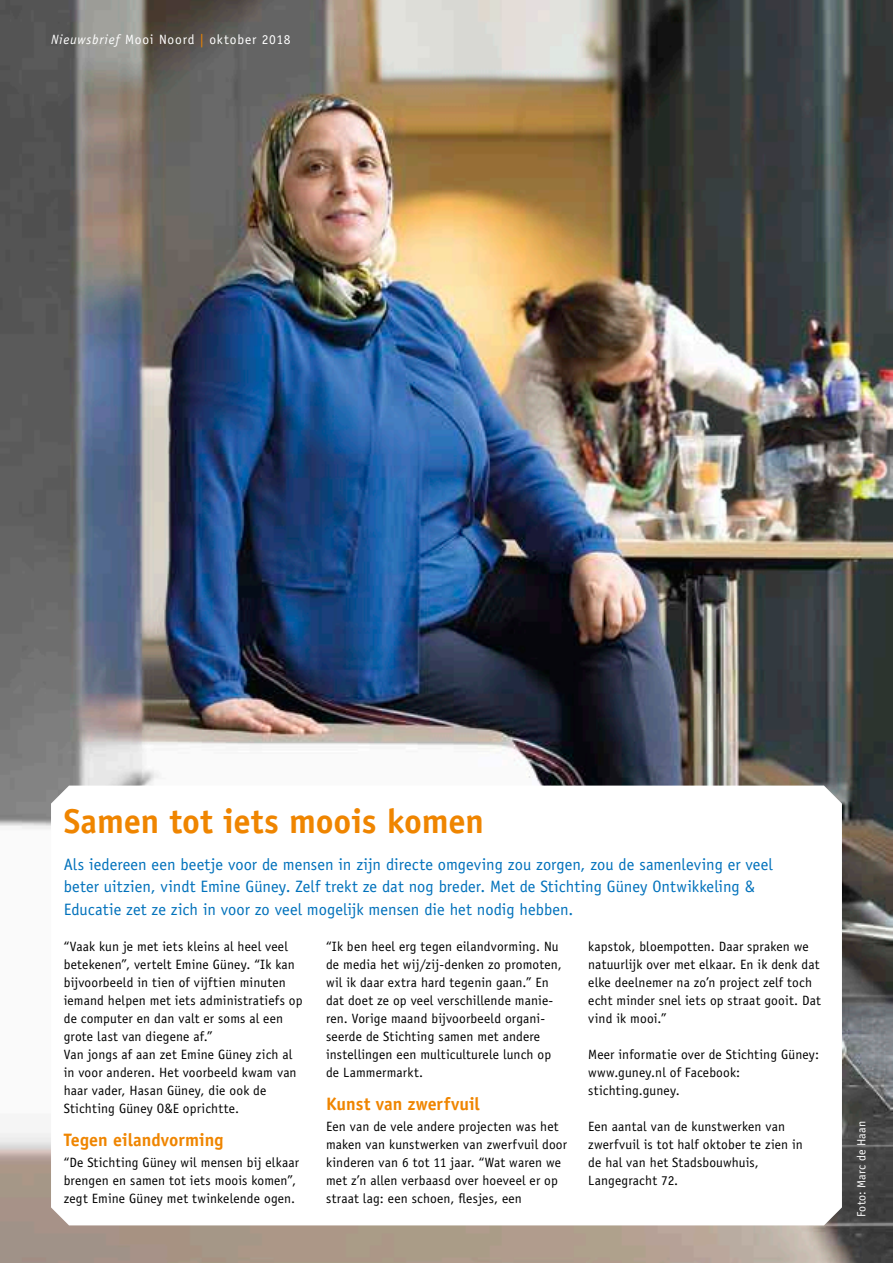
<style>
.page{position:relative;width:893px;height:1263px;background:#fff}
.page>*{position:absolute;margin:0;border:0;box-sizing:border-box;transform-origin:0 0}
.t1{font:700 34.5px "Officina Sans LT";letter-spacing:-.005em;color:#ef8500}
.t2{font:700 18px "Officina Sans LT";color:#ef8500}
.t3{font:16.5px/22.5px "Officina Sans LT";color:#0071bb}
.t4{font:13.5px/18px "Officina Sans LT";letter-spacing:.01em;color:#000}
.t5{font:13.5px "Officina Sans LT";letter-spacing:.06em;color:#fff}
.t6{font:12px "Officina Sans Std";letter-spacing:.01em;color:#fff}
.s1{font-style:italic}
.s2{color:#ef8500}
</style>
<div class="page">
<img style="left:0;top:0;width:893px;height:1263px">
<svg style="left:51px;top:785px;width:791px;height:440px"></svg>
<p class="t5" style="left:51px;top:32px;width:241px"><span class="s1">Nieuwsbrief</span> Mooi Noord <span class="s2">|</span> oktober 2018</p>
<h1 class="t1" style="left:64px;top:800px;width:422px">Samen tot iets moois komen</h1>
<p class="t3" style="left:64px;top:853px;width:711px">Als iedereen een beetje voor de mensen in zijn directe omgeving zou zorgen, zou de samenleving er veel beter uitzien, vindt Emine Güney. Zelf trekt ze dat nog breder. Met de Stichting Güney Ontwikkeling &amp;<br>Educatie zet ze zich in voor zo veel mogelijk mensen die het nodig hebben.</p>
<p class="t4" style="left:326px;top:937px;width:237px">“Ik ben heel erg tegen eilandvorming. Nu de media het wij/zij-denken zo promoten, wil ik daar extra hard tegenin gaan.” En dat doet ze op veel verschillende manie&shy;ren. Vorige maand bijvoorbeeld organi&shy;seerde de Stichting samen met andere instellingen een multiculturele lunch op de Lammermarkt.</p>
<h2 class="t2" style="left:326px;top:1093px;width:155px">Kunst van zwerfvuil</h2>
<p class="t4" style="left:326px;top:1117px;width:242px">Een van de vele andere projecten was het maken van kunstwerken van zwerfvuil door kinderen van 6 tot 11 jaar. “Wat waren we met z’n allen verbaasd over hoeveel er op straat lag: een schoen, flesjes, een</p>
<p class="t4" style="left:64px;top:937px;width:240px">“Vaak kun je met iets kleins al heel veel betekenen”, vertelt Emine Güney. “Ik kan bijvoorbeeld in tien of vijftien minuten iemand helpen met iets administratiefs op de computer en dan valt er soms al een grote last van diegene af.”<br>Van jongs af aan zet Emine Güney zich al in voor anderen. Het voorbeeld kwam van haar vader, Hasan Güney, die ook de Stichting Güney O&amp;E oprichtte.</p>
<h2 class="t2" style="left:64px;top:1129px;width:161px">Tegen eilandvorming</h2>
<p class="t4" style="left:64px;top:1153px;width:237px">“De Stichting Güney wil mensen bij elkaar brengen en samen tot iets moois komen”, zegt Emine Güney met twinkelende ogen.</p>
<p class="t4" style="left:588px;top:937px;width:234px">kapstok, bloempotten. Daar spraken we natuurlijk over met elkaar. En ik denk dat elke deelnemer na zo’n project zelf toch echt minder snel iets op straat gooit. Dat vind ik mooi.”</p>
<p class="t4" style="left:588px;top:1045px;width:232px">Meer informatie over de Stichting Güney: www.guney.nl of Facebook: stichting.guney.</p>
<p class="t4" style="left:588px;top:1117px;width:216px">Een aantal van de kunstwerken van zwerfvuil is tot half oktober te zien in de hal van het Stadsbouwhuis,<br>Langegracht 72.</p>
<p class="t6" style="left:854px;top:1217px;width:97px;rotate:-90deg">Foto: Marc de Haan</p>
</div>
